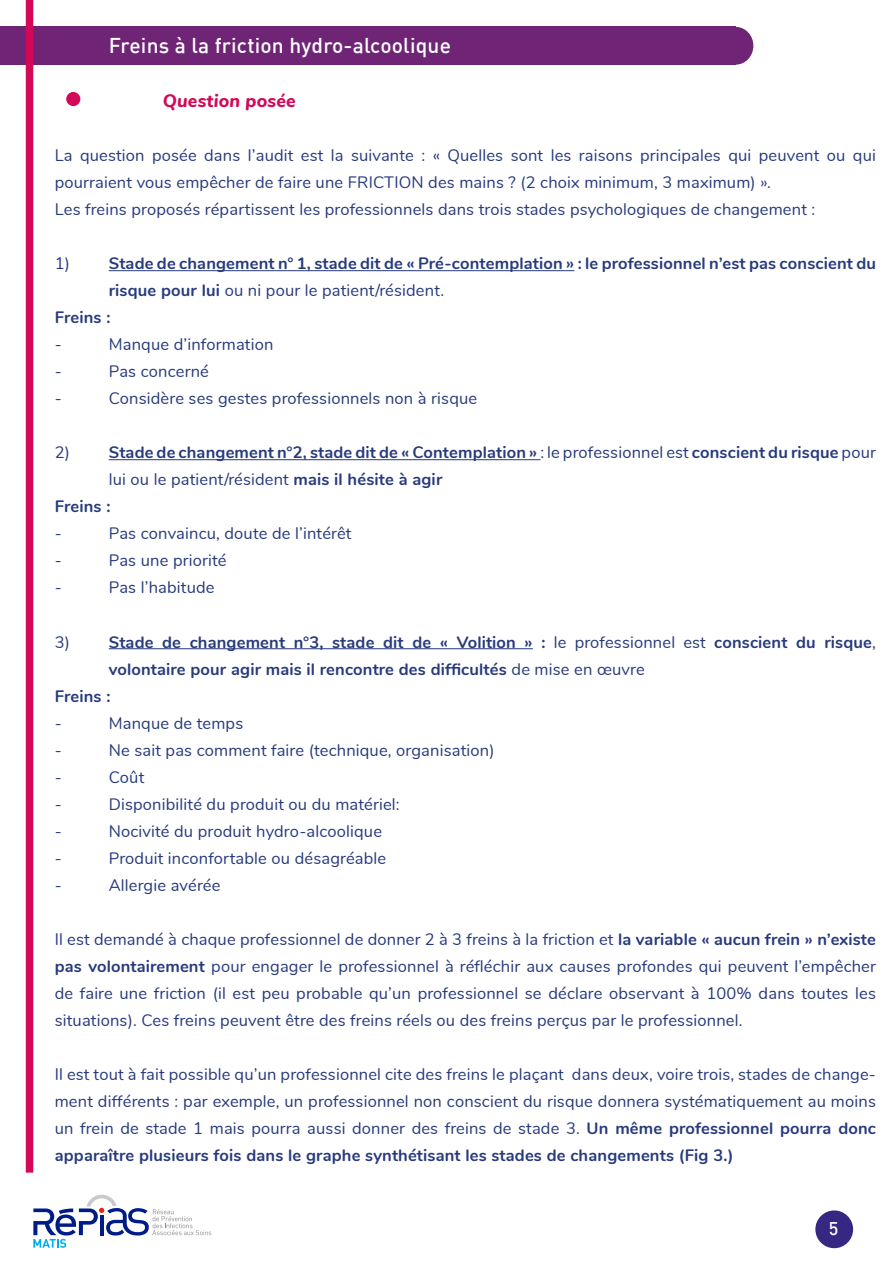
<style>
.page{position:relative;width:893px;height:1263px;background:#fff}
.page>*{position:absolute;margin:0;border:0;box-sizing:border-box;transform-origin:0 0}
.t1{font:500 21px "DIN";letter-spacing:.01em;color:#fff}
.t2{font:italic 800 18px "Nunito";letter-spacing:.01em;color:#d30858}
.t3{font:500 18px "DIN";color:#fff}
.t4{font:16.5px/27px "Nunito";letter-spacing:.01em;color:#273a7c;text-align:justify}
.t5{font:700 16.5px/27px "Nunito";letter-spacing:.01em;color:#273a7c}
.s1{font-weight:400}
.s2{font-weight:700}
</style>
<div class="page">
<div style="left:0;top:26px;width:736px;height:39px;background:#6f2476"></div>
<div style="left:26px;top:0;width:7px;height:1172px;background:#d30858"></div>
<svg style="left:33px;top:1195px;width:178px;height:53px"></svg>
<hr style="left:109px;top:270px;width:465px;height:1px;background:#273a7c">
<hr style="left:109px;top:459px;width:431px;height:1px;background:#273a7c">
<hr style="left:109px;top:648px;width:424px;height:1px;background:#273a7c">
<div style="left:66px;top:92px;width:14px;height:14px;background:#d30858;border-radius:50%"></div>
<div style="left:818px;top:1213px;width:33px;height:33px;background:#362783;border-radius:50%"></div>
<div style="left:815px;top:1210px;width:38px;height:38px;border:4px solid #362783;border-radius:50%"></div>
<div style="left:718px;top:27px;width:35px;height:38px;background:#6f2476;border-radius:50%"></div>
<p class="t1" style="left:109px;top:32px;width:344px">Freins à la friction hydro-alcoolique</p>
<p class="t2" style="left:163px;top:88px;width:135px">Question posée</p>
<p class="t4" style="left:55px;top:141px;width:823px">La question posée dans l’audit est la suivante : « Quelles sont les raisons principales qui peuvent ou qui pourraient vous empêcher de faire une FRICTION des mains ? (2 choix minimum, 3 maximum) ».</p>
<p class="t4" style="left:55px;top:195px;width:762px">Les freins proposés répartissent les professionnels dans trois stades psychologiques de changement :</p>
<p class="t5" style="left:109px;top:249px;width:769px;text-indent:-54px"><span class="s1">1)</span> Stade de changement n° 1, stade dit de « Pré-contemplation » : le professionnel n’est pas conscient du risque pour lui <span class="s1">ou ni pour le patient/résident.</span></p>
<p class="t5" style="left:55px;top:303px;width:57px">Freins :</p>
<p class="t4" style="left:55px;top:330px;width:9px">-</p>
<p class="t4" style="left:109px;top:330px;width:166px">Manque d’information</p>
<p class="t4" style="left:55px;top:357px;width:9px">-</p>
<p class="t4" style="left:109px;top:357px;width:102px">Pas concerné</p>
<p class="t4" style="left:55px;top:384px;width:9px">-</p>
<p class="t4" style="left:109px;top:384px;width:370px">Considère ses gestes professionnels non à risque</p>
<p class="t5" style="left:109px;top:438px;width:769px;text-indent:-54px"><span class="s1">2)</span> Stade de changement n°2, stade dit de « Contemplation » <span class="s1">: le professionnel est</span> conscient du risque <span class="s1">pour lui ou le patient/résident</span> mais il hésite à agir</p>
<p class="t5" style="left:55px;top:492px;width:57px">Freins :</p>
<p class="t4" style="left:55px;top:519px;width:9px">-</p>
<p class="t4" style="left:109px;top:519px;width:244px">Pas convaincu, doute de l’intérêt</p>
<p class="t4" style="left:55px;top:546px;width:9px">-</p>
<p class="t4" style="left:109px;top:546px;width:119px">Pas une priorité</p>
<p class="t4" style="left:55px;top:573px;width:9px">-</p>
<p class="t4" style="left:109px;top:573px;width:107px">Pas l’habitude</p>
<p class="t5" style="left:109px;top:627px;width:769px;text-indent:-54px"><span class="s1">3)</span> Stade de changement n°3, stade dit de « Volition » : <span class="s1">le professionnel est</span> conscient du risque<span class="s1">, </span>volontaire pour agir mais il rencontre des difficultés <span class="s1">de mise en œuvre</span></p>
<p class="t5" style="left:55px;top:681px;width:57px">Freins :</p>
<p class="t4" style="left:55px;top:708px;width:9px">-</p>
<p class="t4" style="left:109px;top:708px;width:136px">Manque de temps</p>
<p class="t4" style="left:55px;top:735px;width:9px">-</p>
<p class="t4" style="left:109px;top:735px;width:387px">Ne sait pas comment faire (technique, organisation)</p>
<p class="t4" style="left:55px;top:762px;width:9px">-</p>
<p class="t4" style="left:109px;top:762px;width:37px">Coût</p>
<p class="t4" style="left:55px;top:789px;width:9px">-</p>
<p class="t4" style="left:109px;top:789px;width:292px">Disponibilité du produit ou du matériel:</p>
<p class="t4" style="left:55px;top:816px;width:9px">-</p>
<p class="t4" style="left:109px;top:816px;width:275px">Nocivité du produit hydro-alcoolique</p>
<p class="t4" style="left:55px;top:843px;width:9px">-</p>
<p class="t4" style="left:109px;top:843px;width:279px">Produit inconfortable ou désagréable</p>
<p class="t4" style="left:55px;top:870px;width:9px">-</p>
<p class="t4" style="left:109px;top:870px;width:113px">Allergie avérée</p>
<p class="t4" style="left:55px;top:924px;width:823px">Il est demandé à chaque professionnel de donner 2 à 3 freins à la friction et <span class="s2">la variable « aucun frein » n’existe pas volontairement</span> pour engager le professionnel à réfléchir aux causes profondes qui peuvent l’empêcher de faire une friction (il est peu probable qu’un professionnel se déclare observant à 100% dans toutes les situations). Ces freins peuvent être des freins réels ou des freins perçus par le professionnel.</p>
<p class="t4" style="left:55px;top:1059px;width:823px">Il est tout à fait possible qu’un professionnel cite des freins le plaçant dans deux, voire trois, stades de change&shy;ment différents : par exemple, un professionnel non conscient du risque donnera systématiquement au moins un frein de stade 1 mais pourra aussi donner des freins de stade 3. <span class="s2">Un même professionnel pourra donc apparaître plusieurs fois dans le graphe synthétisant les stades de changements (Fig 3.)</span></p>
<p class="t3" style="left:829px;top:1217px;width:11px">5</p>
</div>
